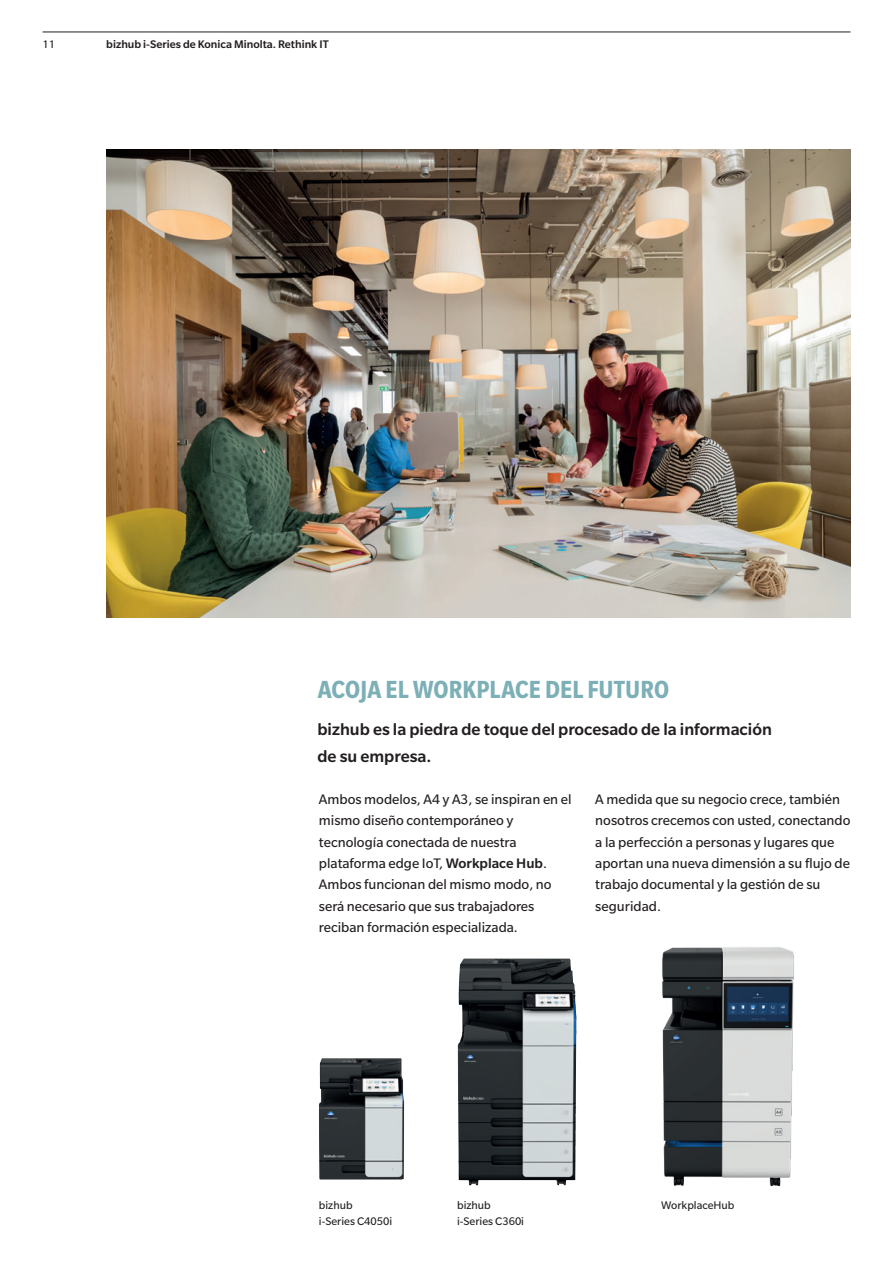
<style>
.page{position:relative;width:893px;height:1263px;background:#fff}
.page>*{position:absolute;margin:0;border:0;box-sizing:border-box;transform-origin:0 0}
.Brochure_Introhead_B{font:700 condensed 27px "Slate Pro";letter-spacing:.005em;color:#7dafb7}
.Brochure_Intro_Med_1{font:500 18px/26.7px "Slate Pro";color:#231f20}
.Brochure_Copy_Reg_10{font:15px/21.3px "Slate Pro";color:#231f20}
.Brochure_Page_Reg_8{font:12px/16px "Slate Pro";color:#231f20}
.t1{font:500 12px "Slate Pro";color:#231f20}
.s1{font-weight:500}
</style>
<div class="page">
<img style="left:106px;top:149px;width:744px;height:469px">
<img style="left:662px;top:947px;width:132px;height:240px">
<img style="left:458px;top:958px;width:119px;height:227px">
<img style="left:319px;top:1058px;width:85px;height:121px">
<hr style="left:43px;top:32px;width:807px;height:1px;background:#231f20">
<p class="Brochure_Page_Reg_8" style="left:43px;top:36px;width:14px">11</p>
<p class="t1" style="left:106px;top:38px;width:224px">bizhub i-Series de Konica Minolta. Rethink IT</p>
<p class="Brochure_Introhead_B" style="left:318px;top:675px;width:353px">ACOJA EL WORKPLACE DEL FUTURO</p>
<p class="Brochure_Intro_Med_1" style="left:317px;top:716px;width:456px">bizhub es la piedra de toque del procesado de la información de su empresa.</p>
<p class="Brochure_Copy_Reg_10" style="left:595px;top:789px;width:257px">A medida que su negocio crece, también nosotros crecemos con usted, conectando a la perfección a personas y lugares que aportan una nueva dimensión a su flujo de trabajo documental y la gestión de su seguridad.</p>
<p class="Brochure_Copy_Reg_10" style="left:319px;top:789px;width:254px">Ambos modelos, A4 y A3, se inspiran en el mismo diseño contemporáneo y tecnología conectada de nuestra plataforma edge IoT, <span class="s1">Workplace Hub</span>.<br>Ambos funcionan del mismo modo, no será necesario que sus trabajadores reciban formación especializada.</p>
<p class="Brochure_Page_Reg_8" style="left:319px;top:1197px;width:75px">bizhub<br>i-Series C4050i</p>
<p class="Brochure_Page_Reg_8" style="left:457px;top:1197px;width:68px">bizhub i-Series C360i</p>
<p class="Brochure_Page_Reg_8" style="left:661px;top:1197px;width:75px">WorkplaceHub</p>
</div>
